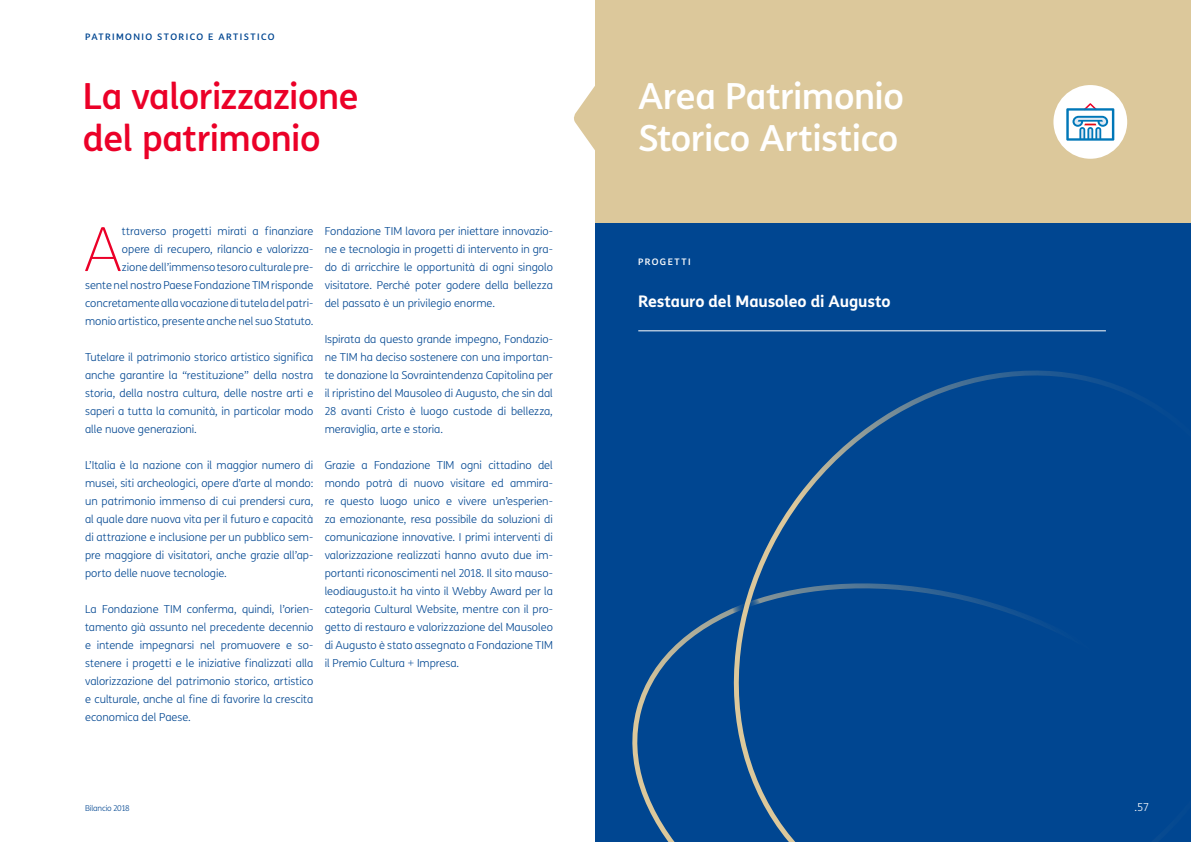
<style>
.page{position:relative;width:1191px;height:842px;background:#fff}
.page>*{position:absolute;margin:0;border:0;box-sizing:border-box;transform-origin:0 0}
.t1{font:100 61px "TIM Sans";color:#eb0028}
.t2{font:500 36px/42px "TIM Sans";letter-spacing:-.015em;color:#fff}
.t3{font:500 36px/42px "TIM Sans";letter-spacing:-.015em;color:#eb0028}
.t4{font:700 16px "TIM Sans";letter-spacing:-.01em;color:#fff}
.t5{font:300 11px/18px "TIM Sans";letter-spacing:-.005em;color:#004691;text-align:justify}
.t6{font:300 11px "TIM Sans";color:#fff}
.t7{font:500 9px "TIM Sans";letter-spacing:.155em;color:#004691}
.t8{font:500 9px "TIM Sans";letter-spacing:.16em;color:#fff}
.t9{font:300 8px "TIM Sans";letter-spacing:-.02em;color:#004691}
</style>
<div class="page">
<div style="left:595px;top:0;width:596px;height:241px;background:#dcc89b"></div>
<div style="left:595px;top:223px;width:596px;height:619px;background:#004691"></div>
<svg style="left:632px;top:627px;width:66px;height:215px"></svg>
<hr style="left:638px;top:331px;width:468px;height:1px;background:#fff">
<svg style="left:574px;top:86px;width:21px;height:64px"></svg>
<svg style="left:698px;top:370px;width:435px;height:472px"></svg>
<div style="left:1053px;top:85px;width:74px;height:74px;background:#fff;border-radius:50%"></div>
<svg style="left:1066px;top:103px;width:48px;height:38px"></svg>
<p class="t7" style="left:85px;top:30px;width:191px">PATRIMONIO STORICO E ARTISTICO</p>
<h2 class="t3" style="left:83px;top:74px;width:277px">La valorizzazione del patrimonio</h2>
<p class="t5" style="left:85px;top:222px;width:230px;text-align:right">ttraverso progetti mirati a finanziare<br>opere di recupero, rilancio e valorizza-<br>zione dell’immenso tesoro culturale pre-<br>sente nel nostro Paese Fondazione TIM risponde concretamente alla vocazione di tutela del patri&shy;monio artistico, presente anche nel suo Statuto.</p>
<p class="t5" style="left:85px;top:348px;width:230px">Tutelare il patrimonio storico artistico significa anche garantire la “restituzione” della nostra storia, della nostra cultura, delle nostre arti e saperi a tutta la comunità, in particolar modo alle nuove generazioni.</p>
<p class="t5" style="left:85px;top:456px;width:230px">L’Italia è la nazione con il maggior numero di musei, siti archeologici, opere d’arte al mondo: un patrimonio immenso di cui prendersi cura, al quale dare nuova vita per il futuro e capacità di attrazione e inclusione per un pubblico sem&shy;pre maggiore di visitatori, anche grazie all’ap&shy;porto delle nuove tecnologie.</p>
<p class="t5" style="left:85px;top:600px;width:230px">La Fondazione TIM conferma, quindi, l’orien&shy;tamento già assunto nel precedente decennio e intende impegnarsi nel promuovere e so&shy;stenere i progetti e le iniziative finalizzati alla valorizzazione del patrimonio storico, artistico e culturale, anche al fine di favorire la crescita economica del Paese.</p>
<h1 class="t1" style="left:83px;top:210px;width:41px">A</h1>
<p class="t5" style="left:325px;top:222px;width:230px">Fondazione TIM lavora per iniettare innovazio&shy;ne e tecnologia in progetti di intervento in gra&shy;do di arricchire le opportunità di ogni singolo visitatore. Perché poter godere della bellezza del passato è un privilegio enorme.</p>
<p class="t5" style="left:325px;top:330px;width:230px">Ispirata da questo grande impegno, Fondazio&shy;ne TIM ha deciso sostenere con una importan&shy;te donazione la Sovraintendenza Capitolina per il ripristino del Mausoleo di Augusto, che sin dal 28 avanti Cristo è luogo custode di bellezza, meraviglia, arte e storia.</p>
<p class="t5" style="left:325px;top:456px;width:230px">Grazie a Fondazione TIM ogni cittadino del mondo potrà di nuovo visitare ed ammira&shy;re questo luogo unico e vivere un’esperien&shy;za emozionante, resa possibile da soluzioni di comunicazione innovative. I primi interventi di valorizzazione realizzati hanno avuto due im&shy;portanti riconoscimenti nel 2018. Il sito mauso&shy;leodiaugusto.it ha vinto il Webby Award per la categoria Cultural Website, mentre con il pro&shy;getto di restauro e valorizzazione del Mausoleo di Augusto è stato assegnato a Fondazione TIM il Premio Cultura + Impresa.</p>
<p class="t9" style="left:85px;top:803px;width:46px">Bilancio 2018</p>
<h2 class="t2" style="left:638px;top:74px;width:267px">Area Patrimonio<br>Storico Artistico</h2>
<p class="t8" style="left:638px;top:255px;width:54px">PROGETTI</p>
<h3 class="t4" style="left:638px;top:289px;width:254px">Restauro del Mausoleo di Augusto</h3>
<p class="t6" style="left:1134px;top:800px;width:15px">.57</p>
</div>
